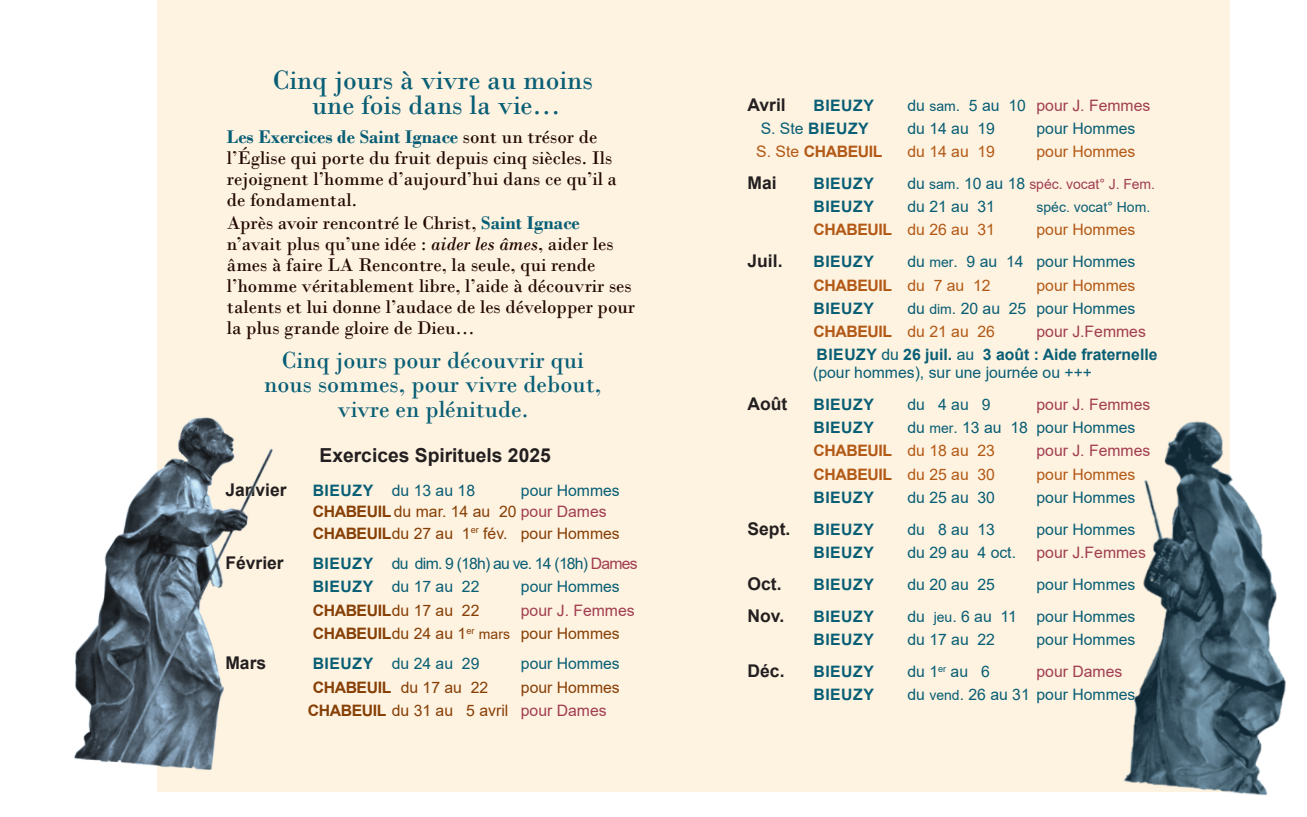
<style>
.page{position:relative;width:1307px;height:817px;background:#fff}
.page>*{position:absolute;margin:0;border:0;box-sizing:border-box;transform-origin:0 0}
.t1{font:28px/24.5px "Bodoni";color:#075e75;text-align:center}
.t2{font:24.5px/24.5px "Bodoni";color:#075e75;text-align:center}
.t3{font:19.25px/21px "Bodoni";color:#200701}
.t4{font:700 19.25px "Arial";color:#231f20}
.t5{font:700 17.5px "Arial";color:#231f20}
.t6{font:15.75px/23.1px "Arial";color:#075e75}
.t7{font:15.75px/21.5px "Arial";color:#863f05}
.t8{font:700 15.75px "Arial";letter-spacing:.035em;color:#075e75}
.t9{font:15.75px "Arial";color:#a13e51}
.t10{font:700 15.75px/23.3px "Arial";color:#075e75}
.t11{font:15.75px/23.3px "Arial";letter-spacing:-.05em;color:#075e75}
.t12{font:15.75px "Arial";color:#b25916}
.t13{font:700 15.75px "Arial";letter-spacing:-.025em;color:#b25916}
.t14{font:700 15.75px "Arial";letter-spacing:-.025em;color:#863f05}
.t15{font:14px "Arial";letter-spacing:-.005em;color:#a13e51}
.t16{font:14px "Arial";color:#075e75}
.s1{font-weight:700;color:#075e75}
.s2{font-style:italic}
.s3{font-weight:700}
.s4{color:#075e75}
.s5{color:#a13e51}
.s6{font-weight:400}
.s7{font-size:14px}
.s8{font-size:14px;color:#075e75}
.s9{font-size:15.75px;color:#075e75}
.s10{font-weight:700;color:#b25916}
.s11{color:#b25916}
.s12{font-weight:400;color:#a13e51}
</style>
<div class="page">
<div style="left:157px;top:0;width:1072px;height:790px;background:#fef2e0"></div>
<img style="left:74px;top:417px;width:261px;height:375px">
<img style="left:1113px;top:399px;width:173px;height:396px">
<h1 class="t1" style="left:273px;top:71px;width:321px">Cinq jours à vivre au moins une fois dans la vie…</h1>
<p class="t3" style="left:227px;top:129px;width:391px"><span class="s1">Les Exercices de Saint Ignace</span> sont un trésor de l’Église qui porte du fruit depuis cinq siècles. Ils rejoignent l’homme d’aujourd’hui dans ce qu’il a de fondamental.</p>
<p class="t3" style="left:227px;top:215px;width:410px">Après avoir rencontré le Christ, <span class="s1">Saint Ignace </span>n’avait plus qu’une idée : <span class="s2">aider les âmes</span>, aider les âmes à faire LA Rencontre, la seule, qui rende l’homme véritablement libre, l’aide à découvrir ses talents et lui donne l’audace de les développer pour la plus grande gloire de Dieu…</p>
<p class="t2" style="left:264px;top:350px;width:339px">Cinq jours pour découvrir qui nous sommes, pour vivre debout, vivre en plénitude.</p>
<p class="t4" style="left:319px;top:447px;width:233px">Exercices Spirituels 2025</p>
<p class="t5" style="left:225px;top:482px;width:63px">Janvier</p>
<p class="t6" style="left:313px;top:479px;width:164px"><span class="s3">BIEUZY</span> du 13 au 18</p>
<p class="t7" style="left:313px;top:480px;width:308px;text-indent:208px"><span class="s4">pour Hommes<br></span><span class="s3">CHABEUIL</span> du mar. 14 au 20 <span class="s5">pour Dames<br></span><span class="s3">CHABEUIL</span>du 27 au 1<sup>er</sup> fév. pour Hommes</p>
<p class="t5" style="left:225px;top:556px;width:60px">Février</p>
<p class="t11" style="left:313px;top:553px;width:326px"><span class="s3">BIEUZY</span> du dim. 9 (18h) au ve. 14 (18h) <span class="s5">Dames<br></span><span class="s3">BIEUZY</span> du 17 au 22</p>
<p class="t6" style="left:521px;top:576px;width:100px">pour Hommes</p>
<p class="t14" style="left:313px;top:603px;width:168px">CHABEUIL<span class="s6">du 17 au 22</span></p>
<p class="t7" style="left:313px;top:599px;width:323px;line-height:23.3px;text-indent:208px"><span class="s5">pour J. Femmes<br></span><span class="s3">CHABEUIL</span>du 24 au 1<sup>er</sup> <span class="s7">mars</span> pour Hommes</p>
<p class="t5" style="left:225px;top:656px;width:42px">Mars</p>
<p class="t6" style="left:313px;top:653px;width:168px"><span class="s3">BIEUZY</span> du 24 au 29</p>
<p class="t6" style="left:521px;top:653px;width:100px">pour Hommes</p>
<p class="t14" style="left:313px;top:680px;width:177px">CHABEUIL <span class="s6">du 17 au 22</span></p>
<p class="t7" style="left:308px;top:676px;width:313px;line-height:23.3px;text-indent:213px">pour Hommes<br><span class="s3">CHABEUIL</span> du 31 au 5 avril <span class="s5">pour Dames</span></p>
<p class="t5" style="left:747px;top:98px;width:40px">Avril</p>
<p class="t8" style="left:813px;top:99px;width:62px">BIEUZY</p>
<p class="t9" style="left:907px;top:99px;width:244px"><span class="s4">du</span> <span class="s8">sam</span><span class="s4">. 5 au 10</span> pour J. Femmes</p>
<p class="t8" style="left:760px;top:122px;width:110px"><span class="s6">S. Ste</span> BIEUZY</p>
<p class="t6" style="left:907px;top:118px;width:89px">du 14 au 19</p>
<p class="t6" style="left:1036px;top:118px;width:100px">pour Hommes</p>
<p class="t13" style="left:756px;top:145px;width:128px"><span class="s6">S. Ste</span> CHABEUIL</p>
<p class="t12" style="left:907px;top:145px;width:89px">du 14 au 19</p>
<p class="t12" style="left:1036px;top:145px;width:100px">pour Hommes</p>
<p class="t5" style="left:747px;top:176px;width:31px">Mai</p>
<p class="t8" style="left:813px;top:177px;width:62px">BIEUZY</p>
<p class="t15" style="left:907px;top:179px;width:249px"><span class="s9">du</span> <span class="s4">sam</span><span class="s9">. 10 au 18</span> spéc. vocat° J. Fem.</p>
<p class="t8" style="left:813px;top:201px;width:62px">BIEUZY</p>
<p class="t6" style="left:907px;top:196px;width:89px">du 21 au 31</p>
<p class="t16" style="left:1036px;top:202px;width:115px">spéc. vocat° Hom.</p>
<p class="t13" style="left:813px;top:224px;width:183px">CHABEUIL <span class="s6">du 26 au 31</span></p>
<p class="t12" style="left:1036px;top:224px;width:100px">pour Hommes</p>
<p class="t5" style="left:747px;top:254px;width:37px">Juil.</p>
<p class="t8" style="left:813px;top:256px;width:62px">BIEUZY</p>
<p class="t6" style="left:813px;top:252px;width:323px;text-indent:94px">du <span class="s7">mer</span>. 9 au 14 pour Hommes<br><span class="s10">CHABEUIL</span> <span class="s11">du 7 au 12</span></p>
<p class="t12" style="left:1036px;top:279px;width:100px">pour Hommes</p>
<p class="t6" style="left:813px;top:298px;width:323px;text-indent:94px">du <span class="s7">dim</span>. 20 au 25 pour Hommes<br><span class="s10">CHABEUIL</span> <span class="s11">du 21 au 26</span></p>
<p class="t8" style="left:813px;top:302px;width:62px">BIEUZY</p>
<p class="t10" style="left:816px;top:321px;width:342px;text-indent:220px"><span class="s12">pour J.Femmes<br></span>BIEUZY <span class="s6">du</span> 26 juil. <span class="s6">au</span> 3 août : Aide fraternelle</p>
<p class="t6" style="left:813px;top:362px;width:280px">(pour hommes), sur une journée ou +++</p>
<p class="t5" style="left:747px;top:397px;width:41px">Août</p>
<p class="t8" style="left:813px;top:398px;width:62px">BIEUZY</p>
<p class="t6" style="left:907px;top:394px;width:85px">du 4au 9</p>
<p class="t9" style="left:1036px;top:398px;width:115px">pour J. Femmes</p>
<p class="t8" style="left:813px;top:421px;width:62px">BIEUZY</p>
<p class="t6" style="left:813px;top:417px;width:323px;text-indent:94px">du <span class="s7">mer</span>. 13 au 18 pour Hommes<br><span class="s10">CHABEUIL</span> <span class="s11">du 18 au 23</span></p>
<p class="t9" style="left:1036px;top:444px;width:115px">pour J. Femmes</p>
<p class="t13" style="left:813px;top:468px;width:183px">CHABEUIL <span class="s6">du 25 au 30</span></p>
<p class="t12" style="left:1036px;top:468px;width:100px">pour Hommes</p>
<p class="t8" style="left:813px;top:491px;width:62px">BIEUZY</p>
<p class="t6" style="left:907px;top:486px;width:89px">du 25 au 30</p>
<p class="t6" style="left:1036px;top:486px;width:100px">pour Hommes</p>
<p class="t5" style="left:747px;top:521px;width:44px">Sept.</p>
<p class="t8" style="left:813px;top:523px;width:62px">BIEUZY</p>
<p class="t6" style="left:907px;top:519px;width:89px">du 8 au 13</p>
<p class="t6" style="left:1036px;top:519px;width:100px">pour Hommes</p>
<p class="t8" style="left:813px;top:546px;width:62px">BIEUZY</p>
<p class="t6" style="left:907px;top:542px;width:110px">du 29 au 4 oct.</p>
<p class="t9" style="left:1036px;top:546px;width:111px">pour J.Femmes</p>
<p class="t5" style="left:747px;top:577px;width:36px">Oct.</p>
<p class="t8" style="left:813px;top:578px;width:62px">BIEUZY</p>
<p class="t6" style="left:907px;top:574px;width:89px">du 20 au 25</p>
<p class="t6" style="left:1036px;top:574px;width:100px">pour Hommes</p>
<p class="t5" style="left:747px;top:609px;width:38px">Nov.</p>
<p class="t8" style="left:813px;top:610px;width:62px">BIEUZY</p>
<p class="t6" style="left:907px;top:606px;width:229px">du <span class="s7">jeu</span>. 6 au 11 pour Hommes</p>
<p class="t8" style="left:813px;top:633px;width:62px">BIEUZY</p>
<p class="t6" style="left:907px;top:629px;width:89px">du 17 au 22</p>
<p class="t6" style="left:1036px;top:629px;width:100px">pour Hommes</p>
<p class="t5" style="left:747px;top:664px;width:38px">Déc.</p>
<p class="t8" style="left:813px;top:665px;width:62px">BIEUZY</p>
<p class="t6" style="left:907px;top:661px;width:84px">du 1<sup>er</sup> au 6</p>
<p class="t9" style="left:1036px;top:665px;width:87px">pour Dames</p>
<p class="t8" style="left:813px;top:688px;width:62px">BIEUZY</p>
<p class="t6" style="left:907px;top:684px;width:229px">du <span class="s7">vend</span>. 26 au 31 pour Hommes</p>
</div>
